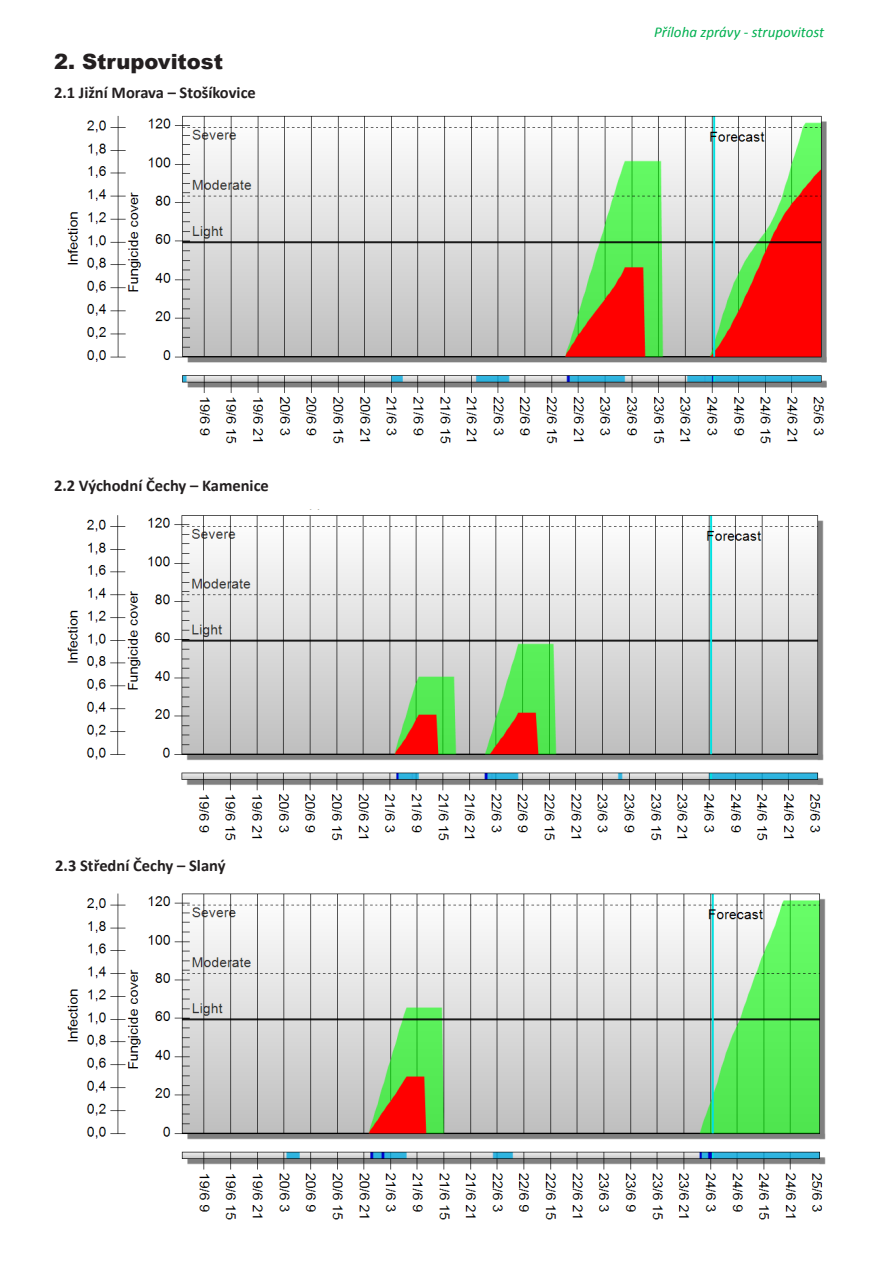
<style>
.page{position:relative;width:893px;height:1263px;background:#fff}
.page>*{position:absolute;margin:0;border:0;box-sizing:border-box;transform-origin:0 0}
.t1{font:900 21px "Arial";color:#231f20}
.t2{font:700 16.5px "Calibri";color:#231f20}
.t3{font:italic 15px "Calibri";color:#00b050}
</style>
<div class="page">
<img style="left:67px;top:115px;width:760px;height:329px">
<img style="left:67px;top:515px;width:757px;height:326px">
<img style="left:67px;top:893px;width:759px;height:327px">
<p class="t1" style="left:54px;top:46px;width:171px">2. Strupovitost</p>
<p class="t2" style="left:54px;top:82px;width:203px">2.1 Jižní Morava – Stošíkovice</p>
<p class="t2" style="left:54px;top:475px;width:216px">2.2 Východní Čechy – Kamenice</p>
<p class="t2" style="left:55px;top:855px;width:172px">2.3 Střední Čechy – Slaný</p>
<p class="t3" style="left:654px;top:23px;width:171px">Příloha zprávy - strupovitost</p>
</div>
